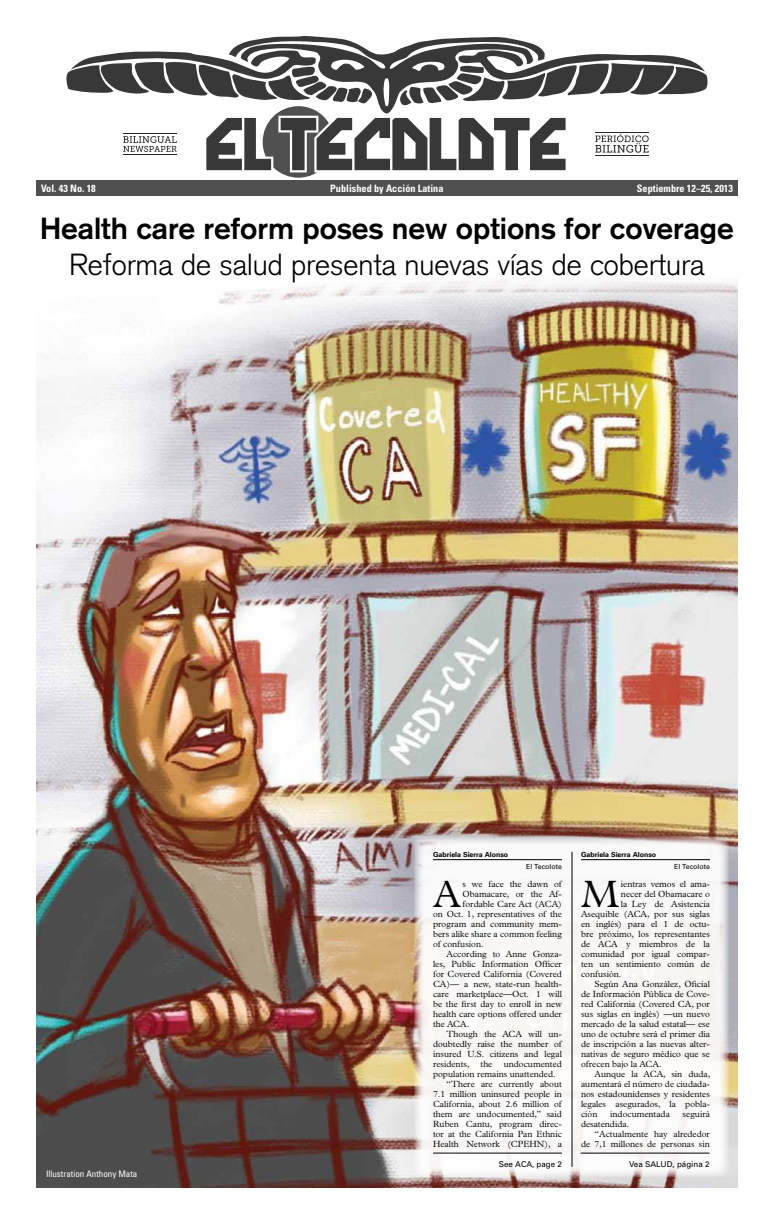
<style>
.page{position:relative;width:774px;height:1224px;background:#fff}
.page>*{position:absolute;margin:0;border:0;box-sizing:border-box;transform-origin:0 0}
.t1{font:300 38.3px "Plantin";color:#000}
.t2{font:300 30px "Akzidenz Grotesk";color:#000}
.t3{font:700 30px "Akzidenz Grotesk";color:#000}
.t4{font:700 condensed 10.2px "Univers";color:#fff}
.t5{font:300 9px "Plantin";color:#000}
.t6{font:condensed 9px "Univers";color:#fff}
.t7{font:8px "Univers";color:#000}
.t8{font:700 7px "Univers";color:#000}
.t9{font:7px "Univers";color:#000}
</style>
<div class="page">
<svg style="left:66px;top:36px;width:642px;height:142px"></svg>
<div style="left:36px;top:181px;width:702px;height:15px;background:#505050"></div>
<img style="left:36px;top:281px;width:702px;height:907px">
<div style="left:414px;top:837px;width:315px;height:340px;background:#faf9f8"></div>
<hr style="left:433px;top:859px;width:129px;height:1px;background:#000">
<hr style="left:581px;top:859px;width:129px;height:1px;background:#000">
<hr style="left:433px;top:1153px;width:129px;height:1px;background:#000">
<hr style="left:581px;top:1153px;width:129px;height:1px;background:#000">
<hr style="left:572px;top:852px;width:1px;height:315px;background:#000">
<p class="t4" style="left:41px;top:182px;width:56px">Vol. 43 No. 18</p>
<p class="t4" style="left:330px;top:182px;width:115px">Published by Acción Latina</p>
<p class="t4" style="left:637px;top:182px;width:98px">Septiembre 12–25, 2013</p>
<h2 class="t3" style="left:40px;top:211px;width:695px">Health care reform poses new options for coverage</h2>
<h2 class="t2" style="left:70px;top:247px;width:636px">Reforma de salud presenta nuevas vías de cobertura</h2>
<p class="t6" style="left:46px;top:1168px;width:93px">Illustration Anthony Mata</p>
<p class="t8" style="left:433px;top:850px;width:77px">Gabriela Sierra Alonso</p>
<p class="t8" style="left:581px;top:850px;width:77px">Gabriela Sierra Alonso</p>
<p class="t9" style="left:526px;top:862px;width:37px">El Tecolote</p>
<p class="t9" style="left:674px;top:862px;width:37px">El Tecolote</p>
<h1 class="t1" style="left:433px;top:872px;width:29px">A</h1>
<p class="t5" style="left:463px;top:878px;width:101px">s we face the dawn of</p>
<p class="t5" style="left:463px;top:888px;width:101px">Obamacare, or the Af-</p>
<p class="t5" style="left:463px;top:899px;width:101px">fordable Care Act (ACA)</p>
<p class="t5" style="left:433px;top:909px;width:130px">on Oct. 1, representatives of the</p>
<p class="t5" style="left:433px;top:919px;width:130px">program and community mem-</p>
<p class="t5" style="left:433px;top:929px;width:130px">bers alike share a common feeling</p>
<p class="t5" style="left:433px;top:939px;width:52px">of confusion.</p>
<p class="t5" style="left:447px;top:949px;width:117px">According to Anne Gonza-</p>
<p class="t5" style="left:433px;top:959px;width:130px">les, Public Information Officer</p>
<p class="t5" style="left:433px;top:969px;width:130px">for Covered California (Covered</p>
<p class="t5" style="left:433px;top:979px;width:130px">CA)— a new, state-run health-</p>
<p class="t5" style="left:433px;top:989px;width:130px">care marketplace—Oct. 1 will</p>
<p class="t5" style="left:433px;top:999px;width:130px">be the first day to enroll in new</p>
<p class="t5" style="left:433px;top:1009px;width:130px">health care options offered under</p>
<p class="t5" style="left:433px;top:1019px;width:38px">the ACA.</p>
<p class="t5" style="left:447px;top:1029px;width:117px">Though the ACA will un-</p>
<p class="t5" style="left:433px;top:1039px;width:130px">doubtedly raise the number of</p>
<p class="t5" style="left:433px;top:1049px;width:130px">insured U.S. citizens and legal</p>
<p class="t5" style="left:433px;top:1059px;width:61px">residents, the</p>
<p class="t5" style="left:504px;top:1059px;width:60px">undocumented</p>
<p class="t5" style="left:433px;top:1069px;width:124px">population remains unattended.</p>
<p class="t5" style="left:447px;top:1079px;width:117px">“There are currently about</p>
<p class="t5" style="left:433px;top:1089px;width:130px">7.1 million uninsured people in</p>
<p class="t5" style="left:433px;top:1099px;width:130px">California, about 2.6 million of</p>
<p class="t5" style="left:433px;top:1109px;width:130px">them are undocumented,” said</p>
<p class="t5" style="left:433px;top:1119px;width:130px">Ruben Cantu, program direc-</p>
<p class="t5" style="left:433px;top:1129px;width:130px">tor at the California Pan Ethnic</p>
<p class="t5" style="left:433px;top:1139px;width:130px">Health Network (CPEHN), a</p>
<h1 class="t1" style="left:581px;top:872px;width:40px">M</h1>
<p class="t5" style="left:621px;top:878px;width:91px">ientras vemos el ama-</p>
<p class="t5" style="left:621px;top:888px;width:90px">necer del Obamacare o</p>
<p class="t5" style="left:621px;top:899px;width:90px">la Ley de Asistencia</p>
<p class="t5" style="left:581px;top:909px;width:130px">Asequible (ACA, por sus siglas</p>
<p class="t5" style="left:581px;top:919px;width:130px">en inglés) para el 1 de octu-</p>
<p class="t5" style="left:581px;top:929px;width:130px">bre próximo, los representantes</p>
<p class="t5" style="left:581px;top:939px;width:130px">de ACA y miembros de la</p>
<p class="t5" style="left:581px;top:949px;width:130px">comunidad por igual compar-</p>
<p class="t5" style="left:581px;top:959px;width:130px">ten un sentimiento común de</p>
<p class="t5" style="left:581px;top:969px;width:42px">confusión.</p>
<p class="t5" style="left:595px;top:979px;width:117px">Según Ana González, Oficial</p>
<p class="t5" style="left:581px;top:989px;width:130px">de Información Pública de Cove-</p>
<p class="t5" style="left:581px;top:999px;width:130px">red California (Covered CA, por</p>
<p class="t5" style="left:581px;top:1009px;width:130px">sus siglas en inglés) —un nuevo</p>
<p class="t5" style="left:581px;top:1019px;width:130px">mercado de la salud estatal— ese</p>
<p class="t5" style="left:581px;top:1029px;width:130px">uno de octubre será el primer día</p>
<p class="t5" style="left:581px;top:1039px;width:130px">de inscripción a las nuevas alter-</p>
<p class="t5" style="left:581px;top:1049px;width:130px">nativas de seguro médico que se</p>
<p class="t5" style="left:581px;top:1059px;width:82px">ofrecen bajo la ACA.</p>
<p class="t5" style="left:595px;top:1069px;width:117px">Aunque la ACA, sin duda,</p>
<p class="t5" style="left:581px;top:1079px;width:130px">aumentará el número de ciudada-</p>
<p class="t5" style="left:581px;top:1089px;width:130px">nos estadounidenses y residentes</p>
<p class="t5" style="left:581px;top:1099px;width:130px">legales asegurados, la pobla-</p>
<p class="t5" style="left:581px;top:1109px;width:18px">ción</p>
<p class="t5" style="left:610px;top:1109px;width:61px">indocumentada</p>
<p class="t5" style="left:683px;top:1109px;width:29px">seguirá</p>
<p class="t5" style="left:581px;top:1119px;width:50px">desatendida.</p>
<p class="t5" style="left:595px;top:1129px;width:117px">“Actualmente hay alrededor</p>
<p class="t5" style="left:581px;top:1139px;width:130px">de 7,1 millones de personas sin</p>
<p class="t7" style="left:499px;top:1159px;width:65px">See aca, page 2</p>
<p class="t7" style="left:629px;top:1159px;width:82px">Vea salud, página 2</p>
</div>
